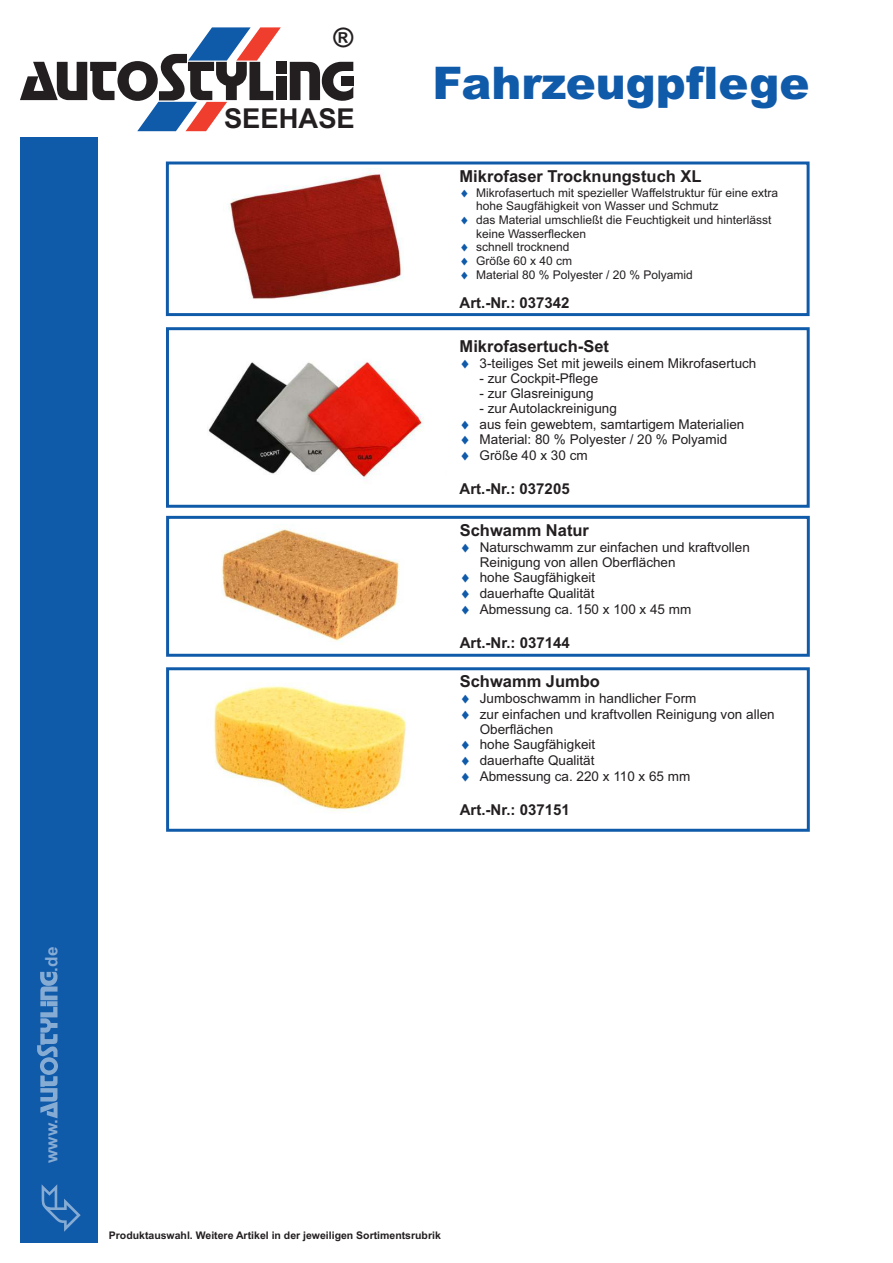
<style>
.page{position:relative;width:893px;height:1263px;background:#fff}
.page>*{position:absolute;margin:0;border:0;box-sizing:border-box;transform-origin:0 0}
.t1{font:900 45px "Arial";color:#105aaa}
.t2{font:700 27.45px "Arial";color:#231f20}
.t3{font:700 26.85px "Arial";color:#231f20}
.t4{font:700 17.1px "Arial";color:rgb(255 255 255/.5)}
.t5{font:700 16.5px "Arial";color:#231f20}
.t6{font:700 15px "Arial";color:#231f20}
.t7{font:13.5px/15.8px "Arial";color:#231f20}
.t8{font:12px/14px "Arial";color:#231f20}
.t9{font:700 10.5px "Arial";color:#231f20}
.s1{color:#105aaa}
</style>
<div class="page">
<div style="left:276px;top:76px;width:10px;height:24px;background:#231f20"></div>
<div style="left:276px;top:62px;width:10px;height:12px;background:#231f20"></div>
<svg style="left:20px;top:27px;width:261px;height:104px"></svg>
<svg style="left:290px;top:62px;width:63px;height:39px"></svg>
<div style="left:20px;top:138px;width:78px;height:1105px;background:#105aaa"></div>
<svg style="left:37px;top:972px;width:21px;height:146px"></svg>
<div style="left:166px;top:516px;width:644px;height:141px;border:3px solid #105aaa"></div>
<img style="left:221px;top:529px;width:179px;height:115px">
<div style="left:166px;top:667px;width:644px;height:165px;border:3px solid #105aaa"></div>
<img style="left:214px;top:683px;width:192px;height:130px">
<div style="left:166px;top:327px;width:644px;height:181px;border:3px solid #105aaa"></div>
<img style="left:208px;top:361px;width:216px;height:119px">
<div style="left:166px;top:161px;width:644px;height:155px;border:3px solid #105aaa"></div>
<img style="left:223px;top:172px;width:179px;height:127px">
<p class="t4" style="left:45px;top:972px;width:26px;rotate:-90deg">.de</p>
<h3 class="t3" style="left:333px;top:28px;width:21px">®</h3>
<h2 class="t2" style="left:224px;top:108px;width:132px">SEEHASE</h2>
<h1 class="t1" style="left:432px;top:66px;width:379px">Fahrzeugpflege</h1>
<p class="t5" style="left:459px;top:170px;width:244px">Mikrofaser Trocknungstuch XL</p>
<p class="t8" style="left:476px;top:186px;width:304px;text-indent:-17px"><span class="s1">◻</span> Mikrofasertuch mit spezieller Waffelstruktur für eine extra hohe Saugfähigkeit von Wasser und Schmutz</p>
<p class="t8" style="left:476px;top:214px;width:297px;text-indent:-17px"><span class="s1">◻</span> das Material umschließt die Feuchtigkeit und hinterlässt keine Wasserflecken</p>
<p class="t8" style="left:459px;top:241px;width:111px"><span class="s1">◻</span> schnell trocknend</p>
<p class="t8" style="left:459px;top:255px;width:114px"><span class="s1">◻</span> Größe 60 x 40 cm</p>
<p class="t8" style="left:459px;top:269px;width:235px"><span class="s1">◻</span> Material 80 % Polyester / 20 % Polyamid</p>
<p class="t6" style="left:459px;top:297px;width:112px">Art.-Nr.: 037342</p>
<p class="t5" style="left:460px;top:340px;width:151px">Mikrofasertuch-Set</p>
<p class="t7" style="left:460px;top:356px;width:298px"><span class="s1">◻</span> 3-teiliges Set mit jeweils einem Mikrofasertuch</p>
<p class="t7" style="left:480px;top:372px;width:120px">- zur Cockpit-Pflege</p>
<p class="t7" style="left:480px;top:387px;width:116px">- zur Glasreinigung</p>
<p class="t7" style="left:480px;top:402px;width:139px">- zur Autolackreinigung</p>
<p class="t7" style="left:460px;top:417px;width:286px"><span class="s1">◻</span> aus fein gewebtem, samtartigem Materialien</p>
<p class="t7" style="left:460px;top:433px;width:269px"><span class="s1">◻</span> Material: 80 % Polyester / 20 % Polyamid</p>
<p class="t7" style="left:460px;top:448px;width:130px"><span class="s1">◻</span> Größe 40 x 30 cm</p>
<p class="t6" style="left:460px;top:483px;width:112px">Art.-Nr.: 037205</p>
<p class="t5" style="left:460px;top:524px;width:131px">Schwamm Natur</p>
<p class="t7" style="left:480px;top:540px;width:272px;text-indent:-20px"><span class="s1">◻</span> Naturschwamm zur einfachen und kraftvollen<br>Reinigung von allen Oberflächen</p>
<p class="t7" style="left:460px;top:587px;width:136px"><span class="s1">◻</span> dauerhafte Qualität</p>
<p class="t7" style="left:460px;top:602px;width:233px"><span class="s1">◻</span> Abmessung ca. 150 x 100 x 45 mm</p>
<p class="t6" style="left:460px;top:637px;width:112px">Art.-Nr.: 037144</p>
<p class="t7" style="left:460px;top:571px;width:137px"><span class="s1">◻</span> hohe Saugfähigkeit</p>
<p class="t5" style="left:460px;top:675px;width:142px">Schwamm Jumbo</p>
<p class="t7" style="left:460px;top:691px;width:238px"><span class="s1">◻</span> Jumboschwamm in handlicher Form</p>
<p class="t7" style="left:480px;top:707px;width:296px;text-indent:-20px"><span class="s1">◻</span> zur einfachen und kraftvollen Reinigung von allen<br>Oberflächen</p>
<p class="t7" style="left:460px;top:738px;width:137px"><span class="s1">◻</span> hohe Saugfähigkeit</p>
<p class="t7" style="left:460px;top:754px;width:136px"><span class="s1">◻</span> dauerhafte Qualität</p>
<p class="t7" style="left:460px;top:769px;width:232px"><span class="s1">◻</span> Abmessung ca. 220 x 110 x 65 mm</p>
<p class="t6" style="left:460px;top:804px;width:112px">Art.-Nr.: 037151</p>
<p class="t4" style="left:45px;top:1163px;width:46px;rotate:-90deg">www.</p>
<p class="t9" style="left:109px;top:1231px;width:334px">Produktauswahl. Weitere Artikel in der jeweiligen Sortimentsrubrik</p>
</div>
